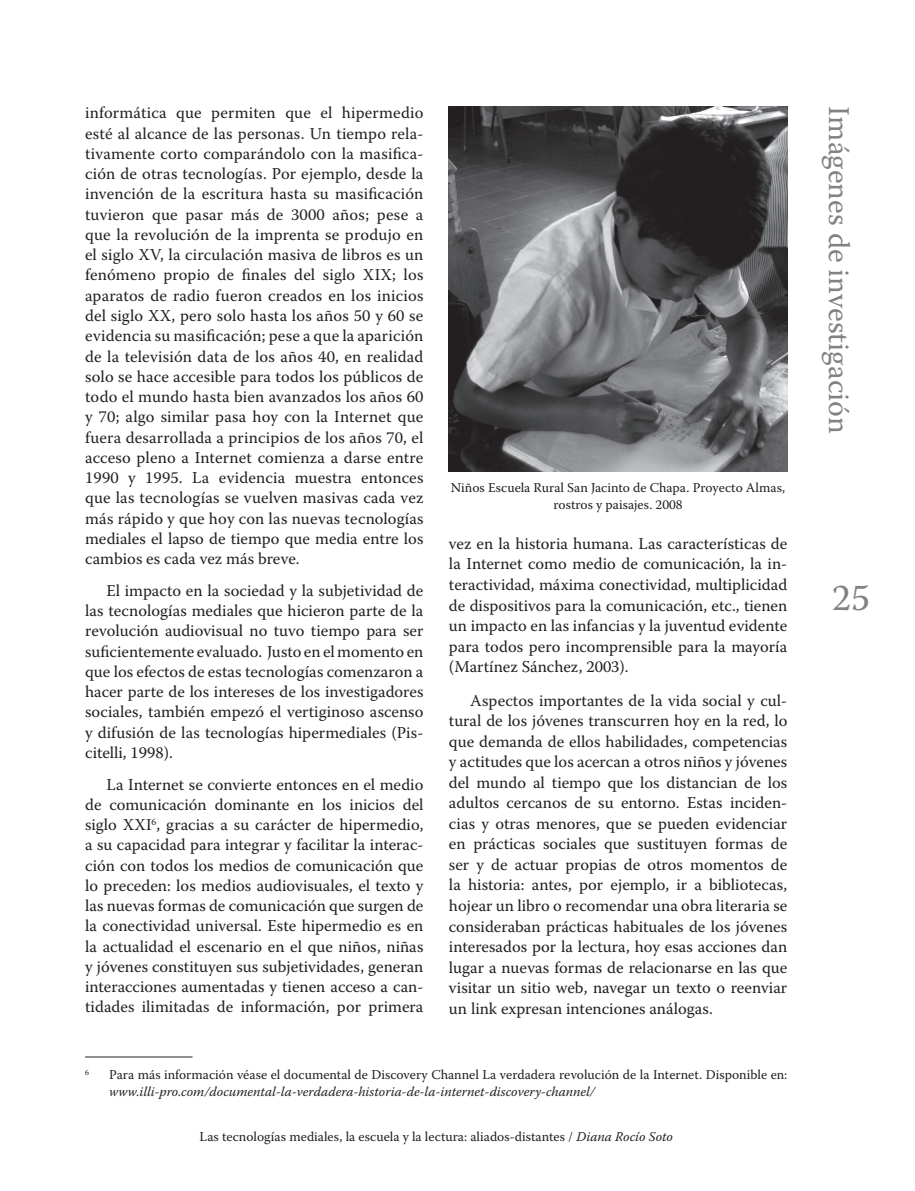
<style>
.page{position:relative;width:915px;height:1191px;background:#fff}
.page>*{position:absolute;margin:0;border:0;box-sizing:border-box;transform-origin:0 0}
.t1{font:37.5px "Warnock Pro";color:#808285}
.t2{font:30px "Warnock Pro";color:#808285}
.t3{font:16.5px/20.2px "Warnock Pro";color:#231f20;text-align:justify}
.t4{font:13.5px/16.5px "Warnock Pro";color:#231f20;text-align:center}
.t5{font:italic 13.5px "Warnock Pro";color:#231f20}
.t6{font:7.8px "Warnock Pro";color:#231f20}
.s1{font-style:italic}
</style>
<div class="page">
<hr style="left:85px;top:1056px;width:107px;height:1px;background:#231f20">
<img style="left:449px;top:106px;width:338px;height:366px">
<p class="t3" style="left:85px;top:103px;width:340px">informática que permiten que el hipermedio esté al alcance de las personas. Un tiempo rela&shy;tivamente corto comparándolo con la masifica&shy;ción de otras tecnologías. Por ejemplo, desde la invención de la escritura hasta su masificación tuvieron que pasar más de 3000 años; pese a que la revolución de la imprenta se produjo en el siglo XV, la circulación masiva de libros es un fenómeno propio de finales del siglo XIX; los aparatos de radio fueron creados en los inicios del siglo XX, pero solo hasta los años 50 y 60 se evidencia su masificación; pese a que la aparición de la televisión data de los años 40, en realidad solo se hace accesible para todos los públicos de todo el mundo hasta bien avanzados los años 60 y 70; algo similar pasa hoy con la Internet que fuera desarrollada a principios de los años 70, el acceso pleno a Internet comienza a darse entre 1990 y 1995. La evidencia muestra entonces que las tecnologías se vuelven masivas cada vez más rápido y que hoy con las nuevas tecnologías mediales el lapso de tiempo que media entre los cambios es cada vez más breve.</p>
<p class="t3" style="left:85px;top:580px;width:340px;text-indent:21px">El impacto en la sociedad y la subjetividad de las tecnologías mediales que hicieron parte de la revolución audiovisual no tuvo tiempo para ser suficientemente evaluado. Justo en el momento en que los efectos de estas tecnologías comenzaron a hacer parte de los intereses de los investigadores sociales, también empezó el vertiginoso ascenso y difusión de las tecnologías hipermediales (Pis&shy;citelli, 1998).</p>
<p class="t3" style="left:85px;top:773px;width:340px;text-indent:21px">La Internet se convierte entonces en el medio de comunicación dominante en los inicios del siglo XXI<sup>6</sup>, gracias a su carácter de hipermedio, a su capacidad para integrar y facilitar la interac&shy;ción con todos los medios de comunicación que lo preceden: los medios audiovisuales, el texto y las nuevas formas de comunicación que surgen de la conectividad universal. Este hipermedio es en la actualidad el escenario en el que niños, niñas y jóvenes constituyen sus subjetividades, generan interacciones aumentadas y tienen acceso a can&shy;tidades ilimitadas de información, por primera</p>
<p class="t4" style="left:451px;top:479px;width:336px">Niños Escuela Rural San Jacinto de Chapa. Proyecto Almas, rostros y paisajes. 2008</p>
<p class="t3" style="left:449px;top:533px;width:340px">vez en la historia humana. Las características de la Internet como medio de comunicación, la in&shy;teractividad, máxima conectividad, multiplicidad de dispositivos para la comunicación, etc., tienen un impacto en las infancias y la juventud evidente para todos pero incomprensible para la mayoría (Martínez Sánchez, 2003).</p>
<p class="t3" style="left:449px;top:689px;width:340px;text-indent:21px">Aspectos importantes de la vida social y cul&shy;tural de los jóvenes transcurren hoy en la red, lo que demanda de ellos habilidades, competencias y actitudes que los acercan a otros niños y jóvenes del mundo al tiempo que los distancian de los adultos cercanos de su entorno. Estas inciden&shy;cias y otras menores, que se pueden evidenciar en prácticas sociales que sustituyen formas de ser y de actuar propias de otros momentos de la historia: antes, por ejemplo, ir a bibliotecas, hojear un libro o recomendar una obra literaria se consideraban prácticas habituales de los jóvenes interesados por la lectura, hoy esas acciones dan lugar a nuevas formas de relacionarse en las que visitar un sitio web, navegar un texto o reenviar un link expresan intenciones análogas.</p>
<p class="t6" style="left:85px;top:1067px;width:5px">6</p>
<p class="t4" style="left:109px;top:1066px;width:679px">Para más información véase el documental de Discovery Channel La verdadera revolución de la Internet. Disponible en:</p>
<p class="t5" style="left:109px;top:1083px;width:487px">www.illi-pro.com/documental-la-verdadera-historia-de-la-internet-discovery-channel/</p>
<p class="t4" style="left:199px;top:1128px;width:475px">Las tecnologías mediales, la escuela y la lectura: aliados-distantes / <span class="s1">Diana Rocío Soto</span></p>
<h2 class="t2" style="left:856px;top:106px;width:329px;rotate:90deg">Imágenes de investigación</h2>
<h1 class="t1" style="left:832px;top:575px;width:39px">25</h1>
</div>
